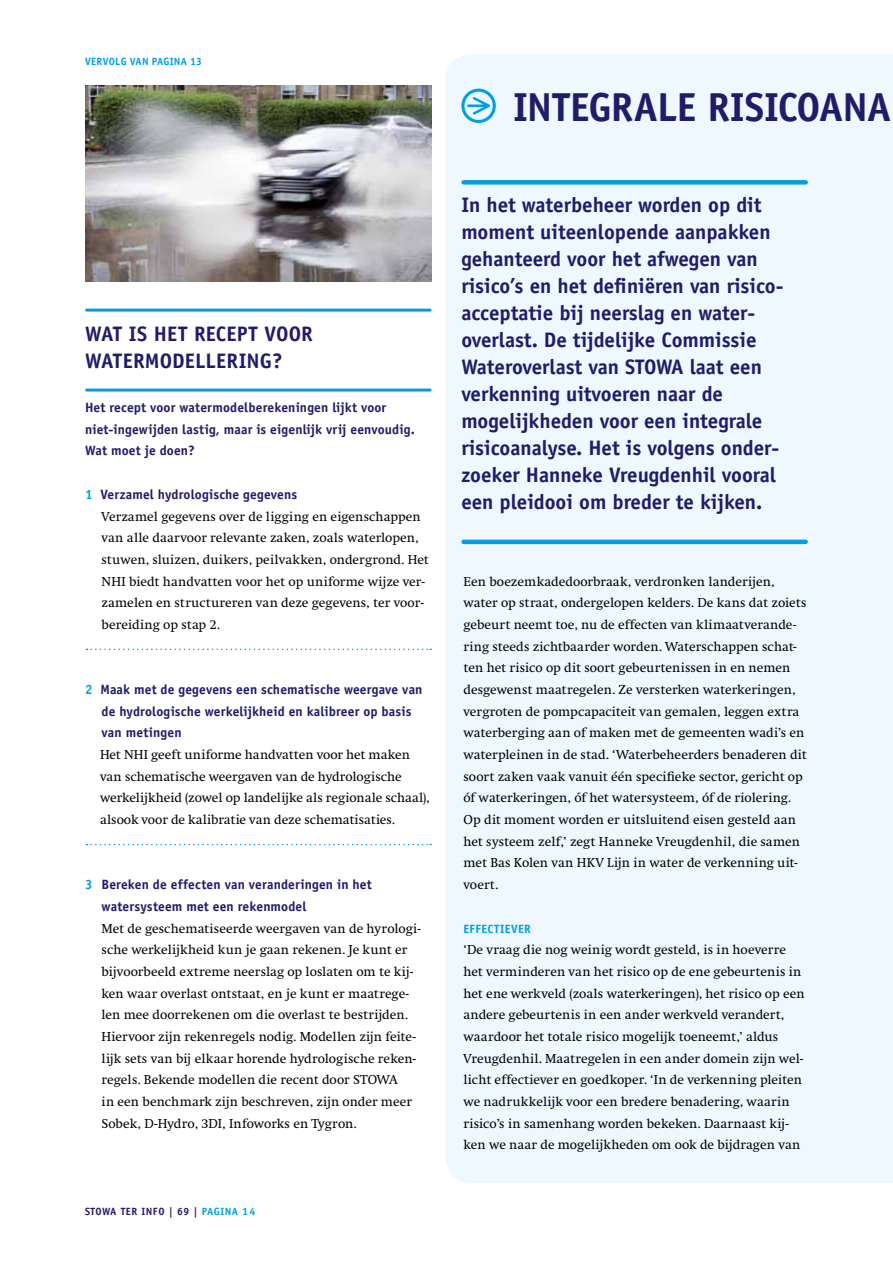
<style>
.page{position:relative;width:893px;height:1263px;background:#fff}
.page>*{position:absolute;margin:0;border:0;box-sizing:border-box;transform-origin:0 0}
.t1{font:700 40.5px "Officina Sans";color:#211c68}
.t2{font:700 21px/27px "Officina Sans";letter-spacing:-.005em;color:#211c68}
.t3{font:13.5px/21.8px "Swift";letter-spacing:.005em;color:#000}
.t4{font:700 13.5px/21.8px "Officina Sans";letter-spacing:.01em;color:#211c68}
.t5{font:700 12px "Officina Sans";color:#009ee3}
.t6{font:700 10.5px "Officina Sans";letter-spacing:.05em;color:#211c68}
.t7{font:700 10.5px "Officina Sans";letter-spacing:.015em;color:#009ee3}
.s1{color:#009ee3}
.s2{font-size:10.8px;color:#009ee3}
</style>
<div class="page">
<div style="left:446px;top:54px;width:447px;height:1129px;background:#eef8fe"></div>
<svg style="left:461px;top:89px;width:35px;height:34px"></svg>
<hr style="left:464px;top:540px;width:342px;height:4px;background:#009ee3">
<div style="left:464px;top:180px;width:342px;height:5px;background:#009ee3"></div>
<hr style="left:87px;top:309px;width:343px;height:3px;background:#009ee3">
<hr style="left:87px;top:389px;width:343px;height:3px;background:#009ee3">
<svg style="left:87px;top:649px;width:344px;height:1px"></svg>
<svg style="left:87px;top:844px;width:344px;height:1px"></svg>
<img style="left:85px;top:85px;width:347px;height:197px">
<p class="t7" style="left:85px;top:55px;width:74px">Vervolg van pagina</p>
<p class="t7" style="left:190px;top:55px;width:13px">13</p>
<h2 class="t2" style="left:85px;top:320px;width:81px">Watishet</h2>
<h2 class="t2" style="left:194px;top:320px;width:44px">recept</h2>
<h2 class="t2" style="left:264px;top:320px;width:25px">voor</h2>
<h2 class="t2" style="left:85px;top:347px;width:13px">water</h2>
<h2 class="t2" style="left:145px;top:347px;width:83px">modellering</h2>
<h2 class="t2" style="left:272px;top:347px;width:12px">?</h2>
<p class="t4" style="left:85px;top:396px;width:331px">Het recept voor watermodelberekeningen lijkt voor niet-ingewijden lastig, maar is eigenlijk vrij eenvoudig.<br>Wat moet je doen?</p>
<p class="t4" style="left:85px;top:483px;width:214px"><span class="s1">1</span> Verzamel hydrologische gegevens</p>
<p class="t3" style="left:102px;top:505px;width:329px">Verzamel gegevens over de ligging en eigenschappen van alle daarvoor relevante zaken, zoals waterlopen, stuwen, sluizen, duikers, peilvakken, ondergrond. Het NHI biedt handvatten voor het op uniforme wijze ver&shy;zamelen en structureren van deze gegevens, ter voor&shy;bereiding op stap 2.</p>
<p class="t4" style="left:102px;top:678px;width:322px;text-indent:-16px"><span class="s1">2</span> Maak met de gegevens een schematische weergave van de hydrologische werkelijkheid en kalibreer op basis van metingen</p>
<p class="t3" style="left:100px;top:744px;width:331px">Het NHI geeft uniforme handvatten voor het maken van schematische weergaven van de hydrologische werkelijkheid (zowel op landelijke als regionale schaal), alsook voor de kalibratie van deze schematisaties.</p>
<p class="t4" style="left:102px;top:873px;width:272px;text-indent:-16px"><span class="s1">3</span> Bereken de effecten van veranderingen in het watersysteem met een rekenmodel</p>
<p class="t3" style="left:102px;top:917px;width:321px">Met de geschematiseerde weergaven van de hyrologi&shy;sche werkelijkheid kun je gaan rekenen. Je kunt er bijvoorbeeld extreme neerslag op loslaten om te kij&shy;ken waar overlast ontstaat, en je kunt er maatrege&shy;len mee doorrekenen om die overlast te bestrijden.<br>Hiervoor zijn rekenregels nodig. Modellen zijn feite&shy;lijk sets van bij elkaar horende hydrologische reken&shy;regels. Bekende modellen die recent door STOWA<br>in een benchmark zijn beschreven, zijn onder meer Sobek, D-Hydro, 3DI, Infoworks en Tygron.</p>
<p class="t6" style="left:85px;top:1204px;width:172px">STOWA TER INFO | 69 | <span class="s1">PAGINA</span> <span class="s2">14</span></p>
<h1 class="t1" style="left:513px;top:82px;width:37px">Integra</h1>
<h1 class="t1" style="left:657px;top:82px;width:68px">le risi</h1>
<h1 class="t1" style="left:778px;top:82px;width:43px">coana</h1>
<p class="t2" style="left:461px;top:191px;width:324px">In het waterbeheer worden op dit moment uiteenlopende aanpakken gehanteerd voor het afwegen van risico’s en het definiëren van risico&shy;acceptatie bij neerslag en water&shy;overlast. De tijdelijke Commissie Wateroverlast van STOWA laat een verkenning uitvoeren naar de mogelijkheden voor een integrale risicoanalyse. Het is volgens onder&shy;zoeker Hanneke Vreugdenhil vooral een pleidooi om breder te kijken.</p>
<p class="t3" style="left:463px;top:570px;width:345px">Een boezemkadedoorbraak, verdronken landerijen, water op straat, ondergelopen kelders. De kans dat zoiets gebeurt neemt toe, nu de effecten van klimaatverande&shy;ring steeds zichtbaarder worden. Waterschappen schat&shy;ten het risico op dit soort gebeurtenissen in en nemen desgewenst maatregelen. Ze versterken waterkeringen, vergroten de pompcapaciteit van gemalen, leggen extra waterberging aan of maken met de gemeenten wadi’s en waterpleinen in de stad. ‘Waterbeheerders benaderen dit soort zaken vaak vanuit één specifieke sector, gericht op óf waterkeringen, óf het watersysteem, óf de riolering.<br>Op dit moment worden er uitsluitend eisen gesteld aan het systeem zelf,’ zegt Hanneke Vreugdenhil, die samen met Bas Kolen van HKV Lijn in water de verkenning uit&shy;voert.</p>
<p class="t5" style="left:463px;top:921px;width:62px">Effectiever</p>
<p class="t3" style="left:463px;top:939px;width:343px">‘De vraag die nog weinig wordt gesteld, is in hoeverre het verminderen van het risico op de ene gebeurtenis in het ene werkveld (zoals waterkeringen), het risico op een andere gebeurtenis in een ander werkveld verandert, waardoor het totale risico mogelijk toeneemt,’ aldus Vreugdenhil. Maatregelen in een ander domein zijn wel&shy;licht effectiever en goedkoper. ‘In de verkenning pleiten we nadrukkelijk voor een bredere benadering, waarin risico’s in samenhang worden bekeken. Daarnaast kij&shy;ken we naar de mogelijkheden om ook de bijdragen van</p>
</div>
